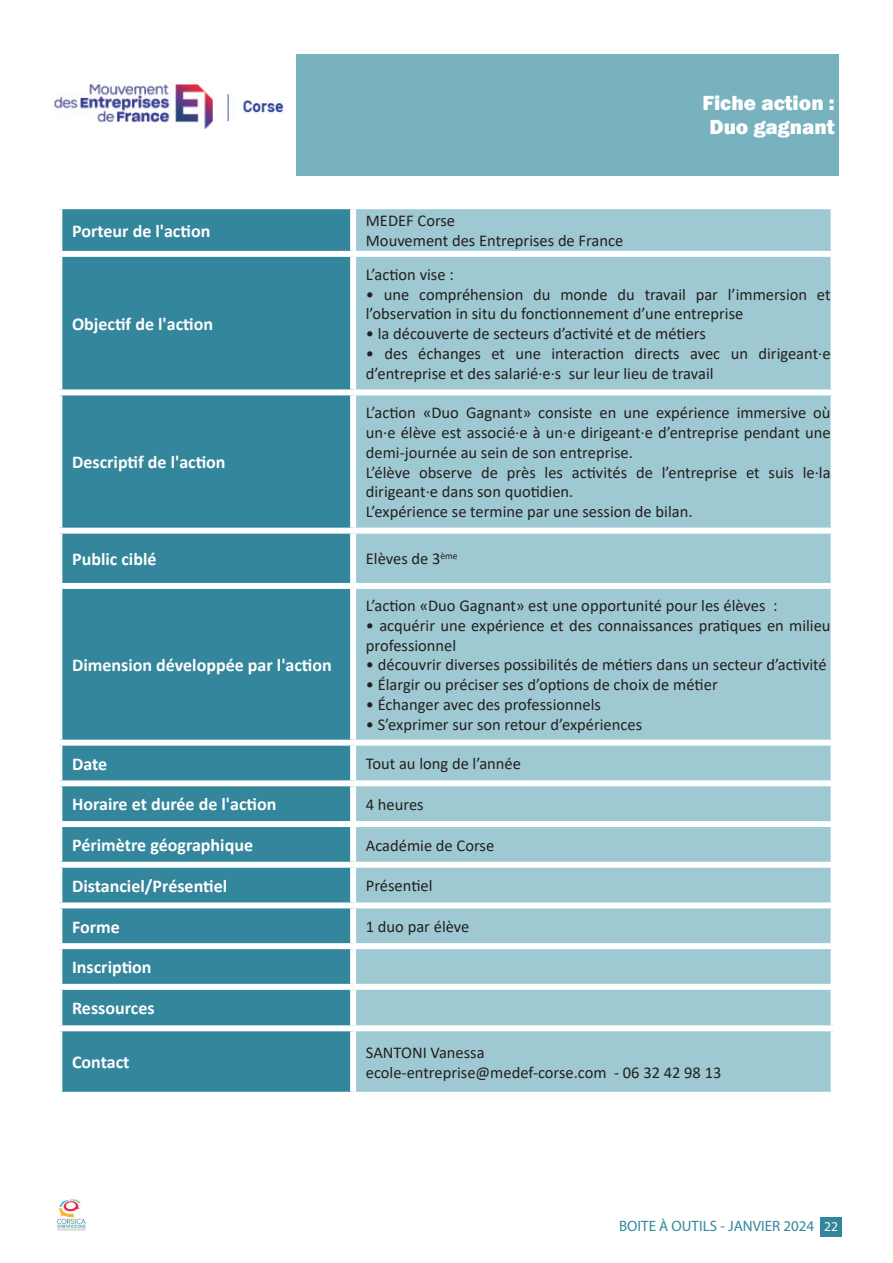
<style>
.page{position:relative;width:893px;height:1263px;background:#fff}
.page>*{position:absolute;margin:0;border:0;box-sizing:border-box;transform-origin:0 0}
.t1{font:800 21px/24px "Franklin Gothic";color:#fff;text-align:center}
.t2{font:700 18px "Calibri";color:#fff}
.t3{font:16.5px/19.8px "Calibri";color:#231f20}
.t4{font:15px "Myriad Pro";color:#33869c}
.s1{font-size:13.5px;color:#fff}
</style>
<div class="page">
<div style="left:821px;top:1217px;width:21px;height:20px;background:#33869c"></div>
<img style="left:57px;top:1199px;width:29px;height:32px">
<div style="left:62px;top:209px;width:288px;height:883px;background:#33869c"></div>
<div style="left:356px;top:209px;width:475px;height:883px;background:#9fc9d2"></div>
<div style="left:56px;top:251px;width:297px;height:6px;background:#fff"></div>
<div style="left:353px;top:251px;width:484px;height:6px;background:#fff"></div>
<div style="left:56px;top:389px;width:297px;height:6px;background:#fff"></div>
<div style="left:353px;top:389px;width:484px;height:6px;background:#fff"></div>
<div style="left:56px;top:528px;width:297px;height:6px;background:#fff"></div>
<div style="left:353px;top:528px;width:484px;height:6px;background:#fff"></div>
<div style="left:56px;top:583px;width:297px;height:6px;background:#fff"></div>
<div style="left:353px;top:583px;width:484px;height:6px;background:#fff"></div>
<div style="left:56px;top:740px;width:297px;height:6px;background:#fff"></div>
<div style="left:353px;top:740px;width:484px;height:6px;background:#fff"></div>
<div style="left:56px;top:780px;width:297px;height:6px;background:#fff"></div>
<div style="left:353px;top:780px;width:484px;height:6px;background:#fff"></div>
<div style="left:56px;top:821px;width:297px;height:6px;background:#fff"></div>
<div style="left:353px;top:821px;width:484px;height:6px;background:#fff"></div>
<div style="left:56px;top:862px;width:297px;height:6px;background:#fff"></div>
<div style="left:353px;top:862px;width:484px;height:6px;background:#fff"></div>
<div style="left:56px;top:902px;width:297px;height:6px;background:#fff"></div>
<div style="left:353px;top:902px;width:484px;height:6px;background:#fff"></div>
<div style="left:56px;top:943px;width:297px;height:6px;background:#fff"></div>
<div style="left:353px;top:943px;width:484px;height:6px;background:#fff"></div>
<div style="left:56px;top:984px;width:297px;height:6px;background:#fff"></div>
<div style="left:353px;top:984px;width:484px;height:6px;background:#fff"></div>
<div style="left:56px;top:1025px;width:297px;height:6px;background:#fff"></div>
<div style="left:353px;top:1025px;width:484px;height:6px;background:#fff"></div>
<div style="left:56px;top:54px;width:783px;height:122px;background:#78b2bf"></div>
<div style="left:47px;top:39px;width:249px;height:152px;background:#fff"></div>
<img style="left:54px;top:84px;width:230px;height:45px">
<p class="t2" style="left:72px;top:218px;width:140px">Porteur de l'action</p>
<p class="t3" style="left:366px;top:211px;width:259px">MEDEF Corse<br>Mouvement des Entreprises de France</p>
<p class="t1" style="left:703px;top:91px;width:134px">Fiche action :<br>Duo gagnant</p>
<p class="t2" style="left:72px;top:311px;width:142px">Objectif de l'action</p>
<p class="t2" style="left:72px;top:450px;width:155px">Descriptif de l'action</p>
<p class="t3" style="left:366px;top:264px;width:89px">L’action vise :</p>
<p class="t3" style="left:366px;top:284px;width:466px">• une compréhension du monde du travail par l’immersion et l’observation in situ du fonctionnement d’une entreprise</p>
<p class="t3" style="left:366px;top:323px;width:341px">• la découverte de secteurs d’activité et de métiers</p>
<p class="t3" style="left:366px;top:343px;width:466px">• des échanges et une interaction directs avec un dirigeant·e d’entreprise et des salarié·e·s sur leur lieu de travail</p>
<p class="t3" style="left:366px;top:402px;width:466px">L’action «Duo Gagnant» consiste en une expérience immersive où un·e élève est associé·e à un·e dirigeant·e d’entreprise pendant une demi-journée au sein de son entreprise.<br>L’élève observe de près les activités de l’entreprise et suis le·la dirigeant·e dans son quotidien.<br>L’expérience se termine par une session de bilan.</p>
<p class="t2" style="left:72px;top:546px;width:86px">Public ciblé</p>
<p class="t3" style="left:366px;top:549px;width:93px">Elèves de 3<sup>ème</sup></p>
<p class="t2" style="left:72px;top:652px;width:261px">Dimension développée par l'action</p>
<p class="t3" style="left:366px;top:595px;width:413px">L’action «Duo Gagnant» est une opportunité pour les élèves :</p>
<p class="t3" style="left:366px;top:615px;width:466px">• acquérir une expérience et des connaissances pratiques en milieu professionnel</p>
<p class="t3" style="left:366px;top:655px;width:462px">• découvrir diverses possibilités de métiers dans un secteur d’activité</p>
<p class="t3" style="left:366px;top:674px;width:353px">• Élargir ou préciser ses d’options de choix de métier</p>
<p class="t3" style="left:366px;top:694px;width:237px">• Échanger avec des professionnels</p>
<p class="t3" style="left:366px;top:714px;width:278px">• S’exprimer sur son retour d’expériences</p>
<p class="t2" style="left:72px;top:751px;width:37px">Date</p>
<p class="t3" style="left:366px;top:753px;width:157px">Tout au long de l’année</p>
<p class="t2" style="left:72px;top:792px;width:206px">Horaire et durée de l'action</p>
<p class="t3" style="left:366px;top:794px;width:59px">4 heures</p>
<p class="t2" style="left:72px;top:832px;width:182px">Périmètre géographique</p>
<p class="t3" style="left:366px;top:835px;width:130px">Académie de Corse</p>
<p class="t2" style="left:72px;top:873px;width:157px">Distanciel/Présentiel</p>
<p class="t3" style="left:366px;top:875px;width:68px">Présentiel</p>
<p class="t2" style="left:72px;top:914px;width:49px">Forme</p>
<p class="t3" style="left:366px;top:916px;width:105px">1 duo par élève</p>
<p class="t2" style="left:72px;top:954px;width:81px">Inscription</p>
<p class="t2" style="left:72px;top:996px;width:84px">Ressources</p>
<p class="t2" style="left:72px;top:1049px;width:59px">Contact</p>
<p class="t3" style="left:366px;top:1042px;width:357px">SANTONI Vanessa ecole-entreprise@medef-corse.com - 06 32 42 98 13</p>
<p class="t4" style="left:619px;top:1217px;width:220px">BOITE À OUTILS - JANVIER 2024 <span class="s1">22</span></p>
</div>
